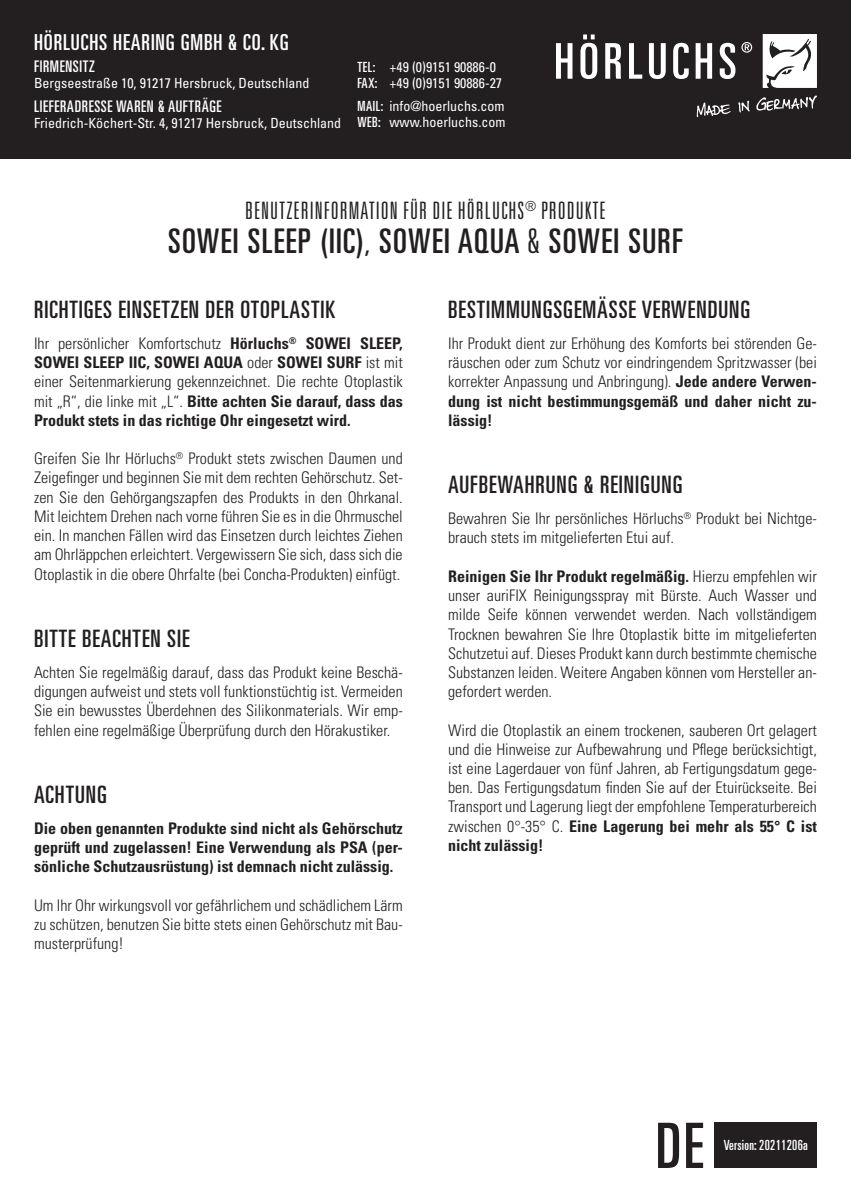
<style>
.page{position:relative;width:851px;height:1202px;background:#fff}
.page>*{position:absolute;margin:0;border:0;box-sizing:border-box;transform-origin:0 0}
.t1{font:ultra-condensed 62.6px "Univers LT Std";color:#231f20}
.t2{font:ultra-condensed 34px "Univers LT Std";letter-spacing:.04em;color:#231f20}
.t3{font:ultra-condensed 24px "Univers LT Std";letter-spacing:.04em;color:#231f20}
.t4{font:300 ultra-condensed 24px "Univers LT Std";letter-spacing:.04em;color:#231f20}
.t5{font:ultra-condensed 22px "Univers LT Std";letter-spacing:.04em;color:#fff}
.t6{font:300 condensed 16px/19.2px "Univers LT Std";color:#231f20;text-align:justify}
.t7{font:700 condensed 16px/19.2px "Univers LT Std";color:#231f20;text-align:justify}
.t8{font:ultra-condensed 16px "Univers LT Std";letter-spacing:.04em;color:#fff}
.t9{font:condensed 14px/16px "Univers LT Std";color:#fff}
.t10{font:ultra-condensed 14px "Univers LT Std";letter-spacing:.02em;color:#fff}
.s1{font-stretch:ultra-condensed}
.s2{font-weight:300}
.s3{font-weight:700}
</style>
<div class="page">
<div style="left:0;top:0;width:850px;height:159px;background:#231f20"></div>
<svg style="left:762px;top:34px;width:54px;height:54px;background:#dedede"></svg>
<svg style="left:556px;top:34px;width:179px;height:45px"></svg>
<svg style="left:741px;top:42px;width:11px;height:11px"></svg>
<svg style="left:696px;top:102px;width:34px;height:15px"></svg>
<svg style="left:738px;top:101px;width:11px;height:11px"></svg>
<svg style="left:756px;top:96px;width:60px;height:15px"></svg>
<div style="left:714px;top:1123px;width:102px;height:45px;background:#231f20"></div>
<h3 class="t5" style="left:34px;top:30px;width:256px">HÖRLUCHS HEARING GMBH &amp; CO. KG</h3>
<p class="t8" style="left:34px;top:57px;width:62px">FIRMENSITZ</p>
<p class="t9" style="left:34px;top:75px;width:277px">Bergseestraße 10, 91217 Hersbruck, Deutschland</p>
<p class="t8" style="left:34px;top:97px;width:189px">LIEFERADRESSE WAREN &amp; AUFTRÄGE</p>
<p class="t9" style="left:34px;top:115px;width:308px">Friedrich-Köchert-Str. 4, 91217 Hersbruck, Deutschland</p>
<p class="t9" style="left:357px;top:59px;width:146px"><span class="s1">TEL:</span> +49 (0)9151 90886-0<br><span class="s1">FAX:</span> +49 (0)9151 90886-27</p>
<p class="t9" style="left:357px;top:98px;width:150px"><span class="s1">MAIL:</span> info@hoerluchs.com<br><span class="s1">WEB:</span> www.hoerluchs.com</p>
<h3 class="t4" style="left:245px;top:198px;width:362px">BENUTZERINFORMATION FÜR DIE HÖRLUCHS<sup>®</sup> PRODUKTE</h3>
<h2 class="t2" style="left:168px;top:221px;width:516px">SOWEI SLEEP (IIC)<span class="s2">,</span> SOWEI AQUA <span class="s2">&amp;</span> SOWEI SURF</h2>
<h3 class="t3" style="left:34px;top:296px;width:303px">RICHTIGES EINSETZEN DER OTOPLASTIK</h3>
<p class="t7" style="left:34px;top:334px;width:370px"><span class="s2">Ihr persönlicher Komfortschutz</span> Hörluchs<sup>®</sup> SOWEI SLEEP, SOWEI SLEEP IIC, SOWEI AQUA <span class="s2">oder</span> SOWEI SURF <span class="s2">ist mit einer Seitenmarkierung gekennzeichnet. Die rechte Otoplastik mit „R“, die linke mit „L“.</span> Bitte achten Sie darauf, dass das Produkt stets in das richtige Ohr eingesetzt wird.</p>
<p class="t6" style="left:34px;top:449px;width:370px">Greifen Sie Ihr Hörluchs<sup>®</sup> Produkt stets zwischen Daumen und Zeigefinger und beginnen Sie mit dem rechten Gehörschutz. Set&shy;zen Sie den Gehörgangszapfen des Produkts in den Ohrkanal.<br>Mit leichtem Drehen nach vorne führen Sie es in die Ohrmuschel ein. In manchen Fällen wird das Einsetzen durch leichtes Ziehen am Ohrläppchen erleichtert. Vergewissern Sie sich, dass sich die Otoplastik in die obere Ohrfalte (bei Concha-Produkten) einfügt.</p>
<h3 class="t3" style="left:34px;top:624px;width:157px">BITTE BEACHTEN SIE</h3>
<p class="t6" style="left:34px;top:663px;width:370px">Achten Sie regelmäßig darauf, dass das Produkt keine Beschä&shy;digungen aufweist und stets voll funktionstüchtig ist. Vermeiden Sie ein bewusstes Überdehnen des Silikonmaterials. Wir emp&shy;fehlen eine regelmäßige Überprüfung durch den Hörakustiker.</p>
<h3 class="t3" style="left:34px;top:780px;width:74px">ACHTUNG</h3>
<p class="t7" style="left:34px;top:818px;width:370px">Die oben genannten Produkte sind nicht als Gehörschutz geprüft und zugelassen! Eine Verwendung als PSA (per&shy;sönliche Schutzausrüstung) ist demnach nicht zulässig.</p>
<p class="t6" style="left:34px;top:895px;width:370px">Um Ihr Ohr wirkungsvoll vor gefährlichem und schädlichem Lärm zu schützen, benutzen Sie bitte stets einen Gehörschutz mit Bau&shy;musterprüfung!</p>
<h3 class="t3" style="left:448px;top:296px;width:303px">BESTIMMUNGSGEMÄSSE VERWENDUNG</h3>
<p class="t6" style="left:448px;top:334px;width:370px">Ihr Produkt dient zur Erhöhung des Komforts bei störenden Ge&shy;räuschen oder zum Schutz vor eindringendem Spritzwasser (bei korrekter Anpassung und Anbringung). <span class="s3">Jede andere Verwen&shy;dung ist nicht bestimmungsgemäß und daher nicht zu&shy;lässig!</span></p>
<h3 class="t3" style="left:448px;top:471px;width:236px">AUFBEWAHRUNG &amp; REINIGUNG</h3>
<p class="t6" style="left:448px;top:509px;width:370px">Bewahren Sie Ihr persönliches Hörluchs<sup>®</sup> Produkt bei Nichtge&shy;brauch stets im mitgelieferten Etui auf.</p>
<p class="t6" style="left:448px;top:567px;width:370px"><span class="s3">Reinigen Sie Ihr Produkt regelmäßig.</span> Hierzu empfehlen wir unser auriFIX Reinigungsspray mit Bürste. Auch Wasser und milde Seife können verwendet werden. Nach vollständigem Trocknen bewahren Sie Ihre Otoplastik bitte im mitgelieferten Schutzetui auf. Dieses Produkt kann durch bestimmte chemische Substanzen leiden. Weitere Angaben können vom Hersteller an&shy;gefordert werden.</p>
<p class="t6" style="left:448px;top:720px;width:370px">Wird die Otoplastik an einem trockenen, sauberen Ort gelagert und die Hinweise zur Aufbewahrung und Pflege berücksichtigt, ist eine Lagerdauer von fünf Jahren, ab Fertigungsdatum gege&shy;ben. Das Fertigungsdatum finden Sie auf der Etuirückseite. Bei Transport und Lagerung liegt der empfohlene Temperaturbereich zwischen 0°-35° C. <span class="s3">Eine Lagerung bei mehr als 55° C ist nicht zulässig!</span></p>
<h1 class="t1" style="left:655px;top:1110px;width:49px">DE</h1>
<p class="t10" style="left:723px;top:1137px;width:85px">Version: 20211206a</p>
</div>
